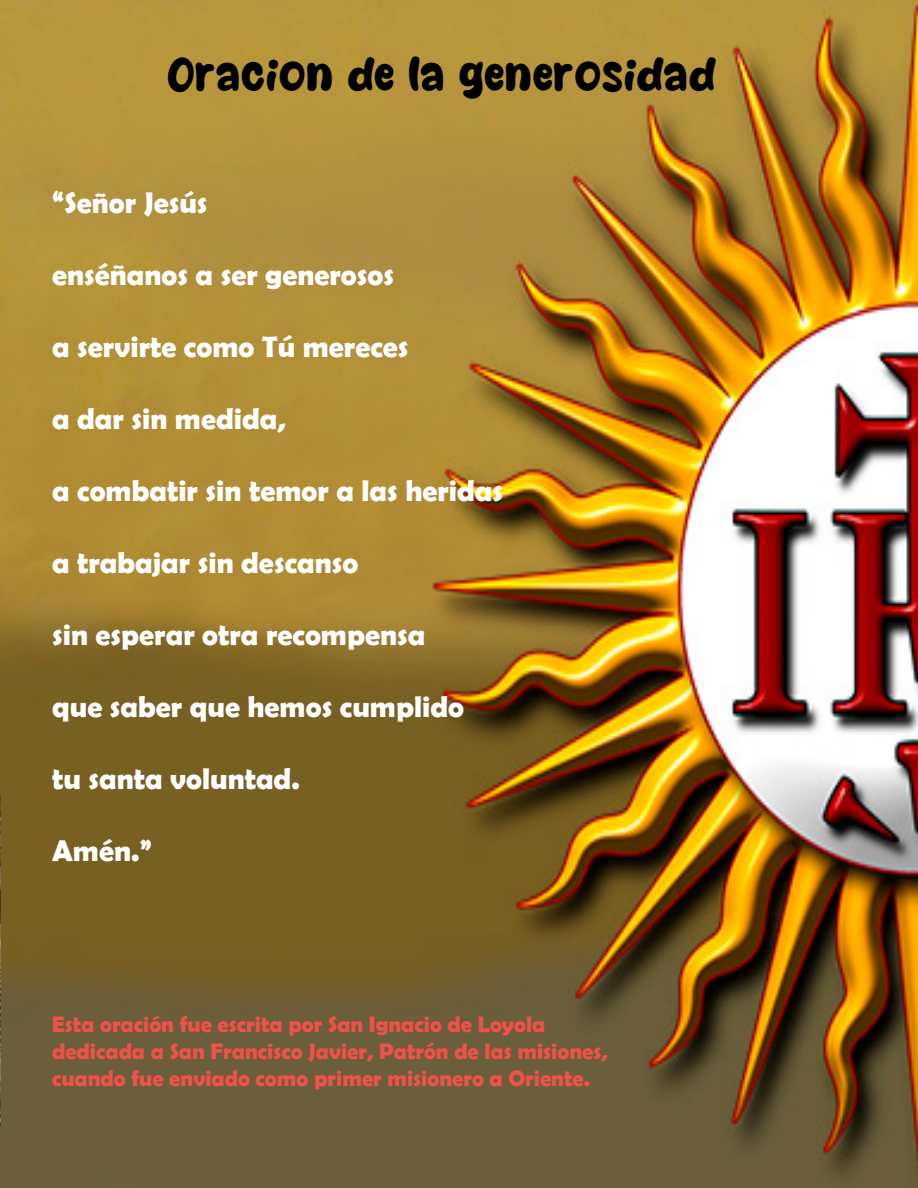
<style>
.page{position:relative;width:918px;height:1188px;background:#fff}
.page>*{position:absolute;margin:0;border:0;box-sizing:border-box;transform-origin:0 0}
.Títulos{font:45px "Sweets Smile";color:#000001}
.Negrita_Berlin{font:700 30px "Berlin Sans FB Demi";color:#fff}
.Negrita_Berlin-2{font:700 22.5px/27px "Berlin Sans FB Demi";color:#f05148}
</style>
<div class="page">
<img style="left:0;top:0;width:918px;height:1188px">
<img style="left:0;top:793px;width:1px;height:335px">
<p class="Títulos" style="left:167px;top:55px;width:549px">Oracion de la generosidad</p>
<p class="Negrita_Berlin" style="left:52px;top:185px;width:157px">“Señor Jesús</p>
<p class="Negrita_Berlin" style="left:52px;top:257px;width:343px">enséñanos a ser generosos</p>
<p class="Negrita_Berlin" style="left:52px;top:329px;width:358px">a servirte como Tú mereces</p>
<p class="Negrita_Berlin" style="left:52px;top:401px;width:235px">a dar sin medida,</p>
<p class="Negrita_Berlin" style="left:52px;top:473px;width:453px">a combatir sin temor a las heridas</p>
<p class="Negrita_Berlin" style="left:52px;top:545px;width:308px">a trabajar sin descanso</p>
<p class="Negrita_Berlin" style="left:52px;top:617px;width:375px">sin esperar otra recompensa</p>
<p class="Negrita_Berlin" style="left:52px;top:689px;width:413px">que saber que hemos cumplido</p>
<p class="Negrita_Berlin" style="left:52px;top:761px;width:249px">tu santa voluntad.</p>
<p class="Negrita_Berlin" style="left:52px;top:833px;width:101px">Amén.”</p>
<p class="Negrita_Berlin-2" style="left:52px;top:1010px;width:495px">Esta oración fue escrita por San Ignacio de Loyola</p>
<p class="Negrita_Berlin-2" style="left:52px;top:1037px;width:557px">dedicada a San Francisco Javier, Patrón de las misiones, cuando fue enviado como primer misionero a Oriente.</p>
</div>
